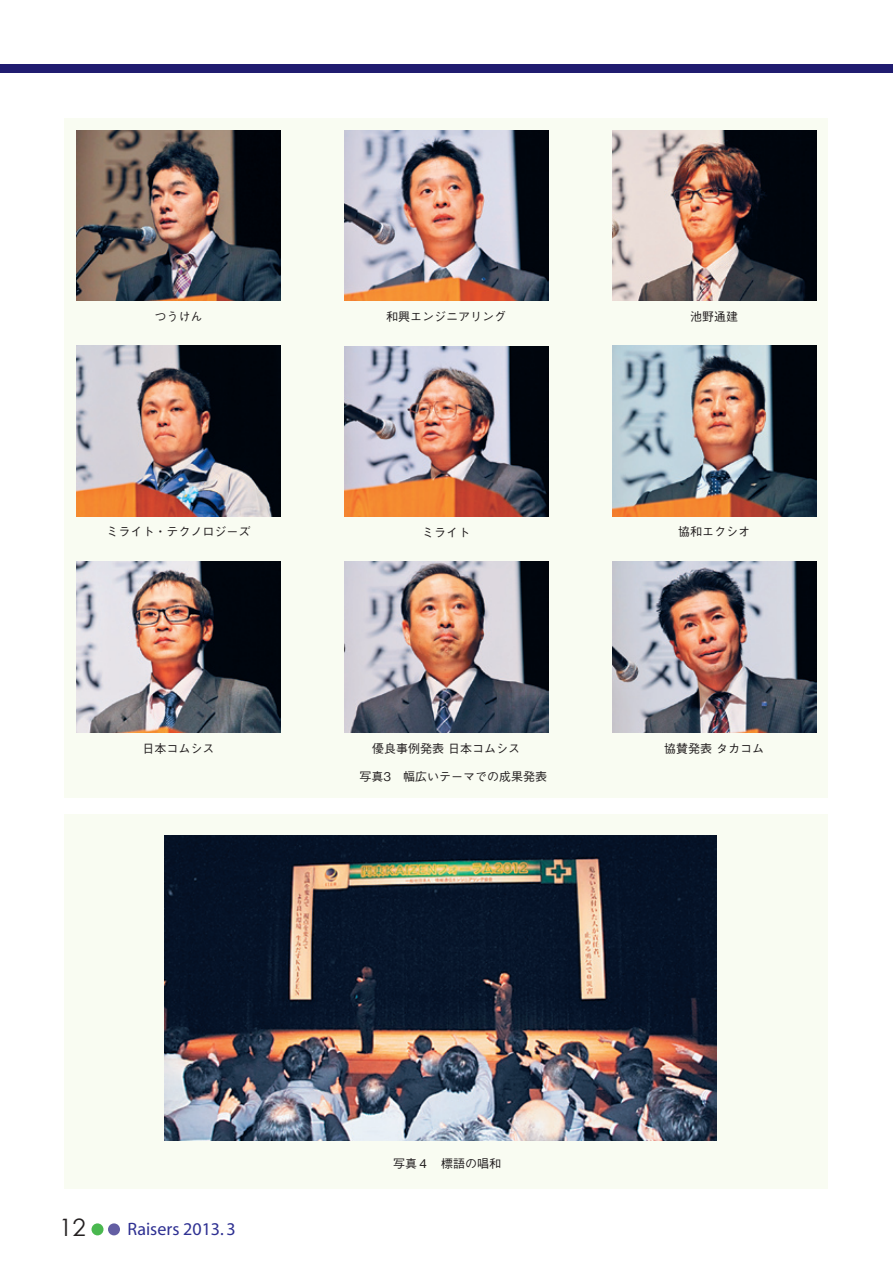
<style>
.page{position:relative;width:893px;height:1263px;background:#fff}
.page>*{position:absolute;margin:0;border:0;box-sizing:border-box;transform-origin:0 0}
.t1{font:24px "Century Gothic";color:#231f20}
.t2{font:18px "Myriad";color:#2e3092}
.大見出し-2行{font:500 12px "Gothic BBB Pr 5";color:#231f20}
</style>
<div class="page">
<div style="left:92px;top:1223px;width:12px;height:12px;background:#4ab84f;border-radius:50%"></div>
<div style="left:108px;top:1223px;width:12px;height:12px;background:#635ea3;border-radius:50%"></div>
<div style="left:0;top:64px;width:893px;height:8px;background:#201c70"></div>
<div style="left:64px;top:118px;width:764px;height:680px;background:#f9fcf2"></div>
<img style="left:77px;top:131px;width:203px;height:170px">
<img style="left:344px;top:131px;width:204px;height:170px">
<img style="left:612px;top:131px;width:204px;height:170px">
<img style="left:77px;top:346px;width:203px;height:170px">
<img style="left:76px;top:562px;width:204px;height:170px">
<img style="left:344px;top:562px;width:204px;height:170px">
<img style="left:612px;top:562px;width:204px;height:170px">
<img style="left:344px;top:346px;width:204px;height:170px">
<img style="left:612px;top:346px;width:204px;height:170px">
<div style="left:64px;top:814px;width:764px;height:375px;background:#f9fcf2"></div>
<img style="left:164px;top:835px;width:553px;height:305px">
<p class="大見出し-2行" style="left:154px;top:307px;width:49px">つうけん</p>
<p class="大見出し-2行" style="left:386px;top:307px;width:121px">和興エンジニアリング</p>
<p class="大見出し-2行" style="left:690px;top:307px;width:49px">池野通建</p>
<p class="大見出し-2行" style="left:106px;top:522px;width:145px">ミライト・テクノロジーズ</p>
<p class="大見出し-2行" style="left:422px;top:522px;width:49px">ミライト</p>
<p class="大見出し-2行" style="left:678px;top:522px;width:73px">協和エクシオ</p>
<p class="大見出し-2行" style="left:142px;top:739px;width:73px">日本コムシス</p>
<p class="大見出し-2行" style="left:372px;top:739px;width:149px">優良事例発表 日本コムシス</p>
<p class="大見出し-2行" style="left:664px;top:739px;width:101px">協賛発表 タカコム</p>
<p class="大見出し-2行" style="left:360px;top:767px;width:189px">写真3　幅広いテーマでの成果発表</p>
<h1 class="t1" style="left:59px;top:1210px;width:28px">12</h1>
<h2 class="t2" style="left:128px;top:1220px;width:110px">Raisers 2013. 3</h2>
<p class="大見出し-2行" style="left:393px;top:1154px;width:109px">写真４　標語の唱和</p>
</div>
